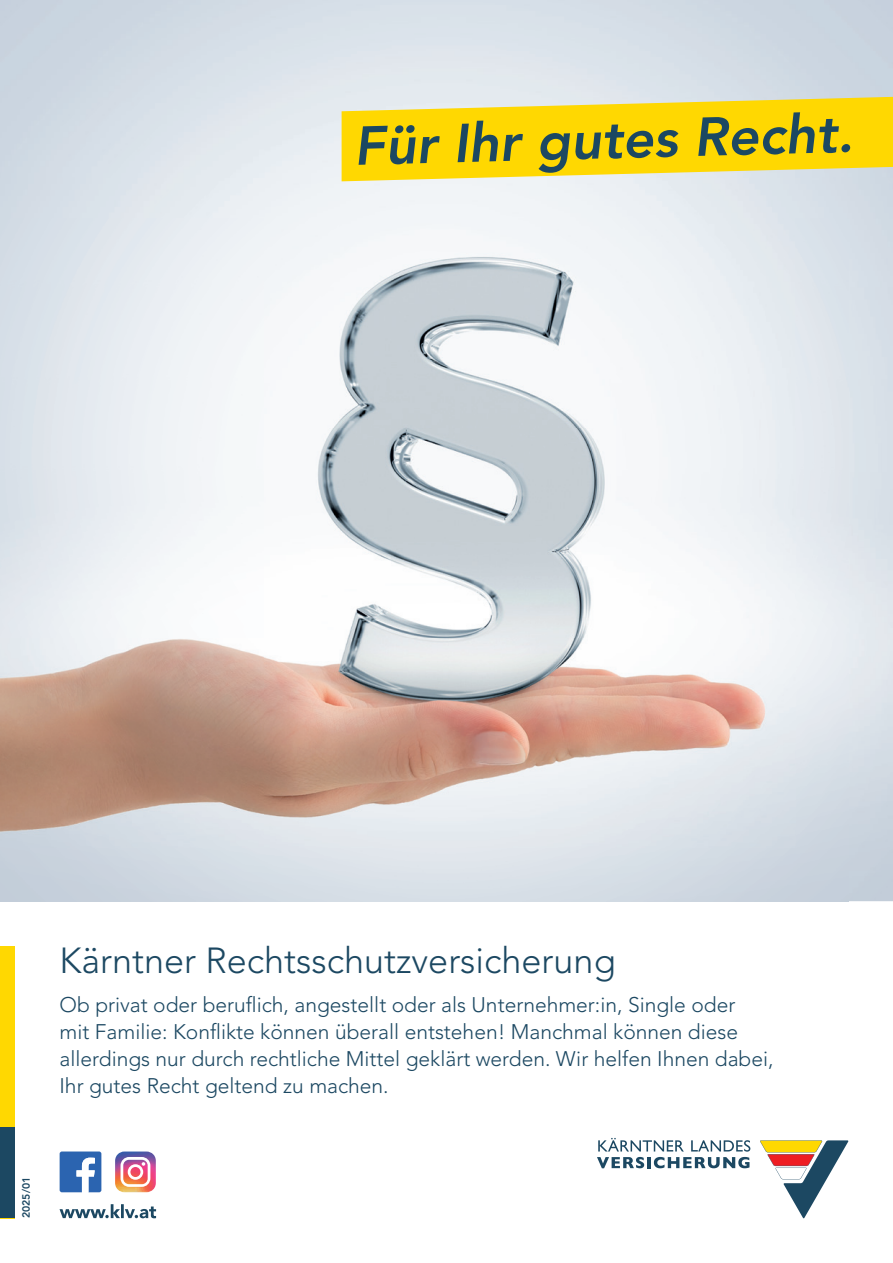
<style>
.page{position:relative;width:893px;height:1263px;background:#fff}
.page>*{position:absolute;margin:0;border:0;box-sizing:border-box;transform-origin:0 0}
.t1{font:italic 800 54.15px "Avenir LT Pro";color:#1c4862}
.t2{font:300 36px "Avenir LT Pro";color:#1c4862}
.t3{font:300 21px/27px "Avenir LT Pro";color:#1c4862}
.t4{font:800 10.5px "Avenir LT Pro";color:#1c4862}
</style>
<div class="page">
<div style="left:0;top:946px;width:15px;height:272px;background:#ffd801"></div>
<div style="left:0;top:1127px;width:15px;height:91px;background:#1c4862"></div>
<svg style="left:597px;top:1138px;width:153px;height:30px"></svg>
<svg style="left:760px;top:1140px;width:88px;height:78px"></svg>
<svg style="left:60px;top:1151px;width:41px;height:41px"></svg>
<svg style="left:115px;top:1151px;width:41px;height:41px"></svg>
<svg style="left:60px;top:1204px;width:96px;height:14px"></svg>
<img style="left:0;top:219px;width:848px;height:683px">
<svg style="left:342px;top:90px;width:551px;height:91px;fill:#ffd801"></svg>
<h1 class="t1" style="left:353px;top:112px;width:501px;rotate:-1deg">Für Ihr gutes Recht.</h1>
<h2 class="t2" style="left:60px;top:939px;width:558px">Kärntner Rechtsschutzversicherung</h2>
<p class="t3" style="left:60px;top:991px;width:716px">Ob privat oder beruflich, angestellt oder als Unternehmer:in, Single oder<br>mit Familie: Konflikte können überall entstehen! Manchmal können diese allerdings nur durch rechtliche Mittel geklärt werden. Wir helfen Ihnen dabei, Ihr gutes Recht geltend zu machen.</p>
<p class="t4" style="left:20px;top:1218px;width:43px;rotate:-90deg">2025/01</p>
</div>
